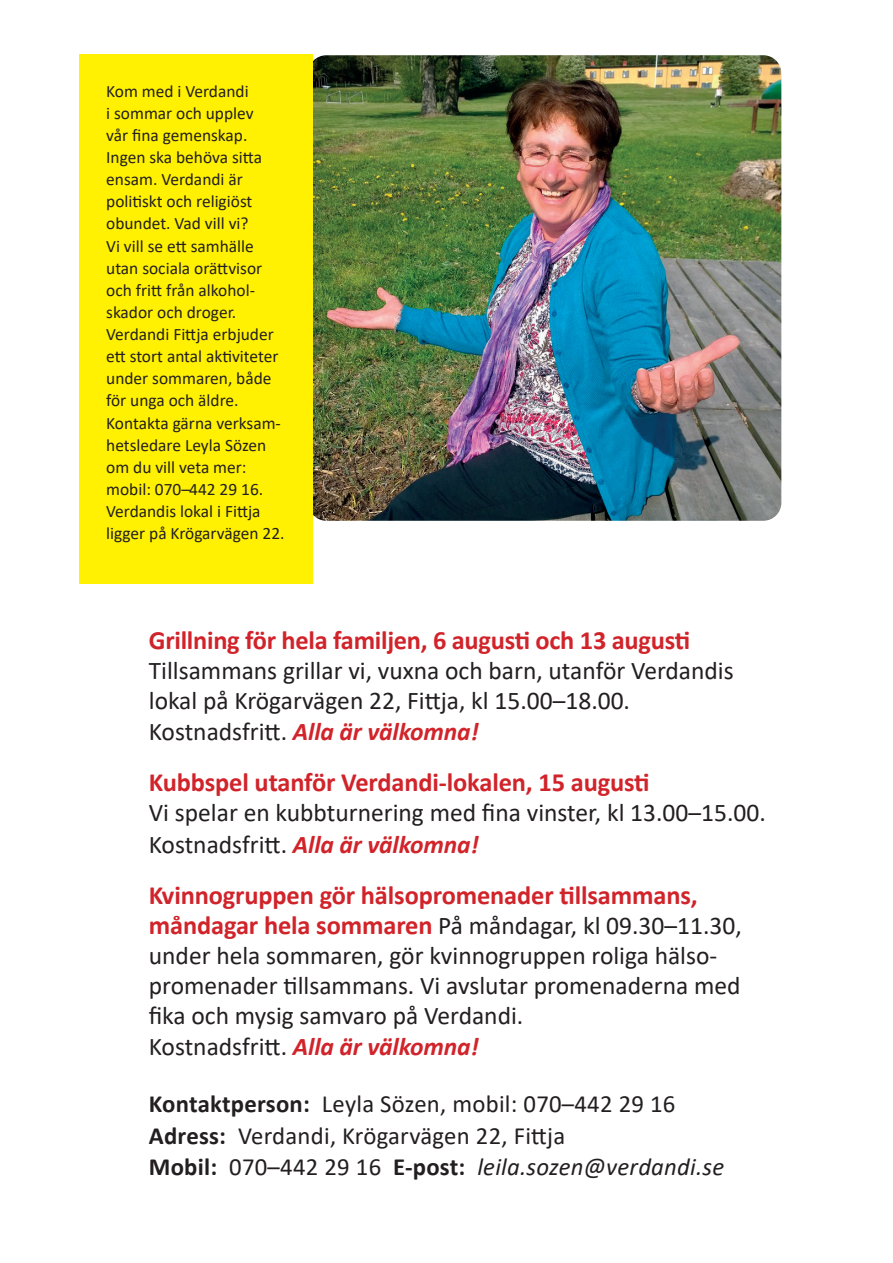
<style>
.page{position:relative;width:893px;height:1263px;background:#fff}
.page>*{position:absolute;margin:0;border:0;box-sizing:border-box;transform-origin:0 0}
.t1{font:700 26.4px "Calibri";letter-spacing:-.005em;color:#d1232a}
.t2{font:25.5px/30.3px "Calibri";color:#231f20}
.t3{font:24.75px/31.5px "Calibri";letter-spacing:.01em;color:#231f20}
.t4{font:17.4px/22.2px "Calibri";color:#231f20}
.s1{font-weight:700;font-style:italic;color:#d1232a}
.s2{font-weight:700;font-size:26.4px;color:#d1232a}
.s3{font-weight:700}
.s4{font-style:italic}
</style>
<div class="page">
<img style="left:313px;top:55px;width:468px;height:466px">
<div style="left:79px;top:54px;width:234px;height:530px;background:#fff101"></div>
<p class="t4" style="left:106px;top:79px;width:180px">Kom med i Verdandi<br>i sommar och upplev<br>vår fina gemenskap.<br>Ingen ska behöva sitta ensam. Verdandi är politiskt och religiöst obundet. Vad vill vi?<br>Vi vill se ett samhälle utan sociala orättvisor och fritt från alkohol&shy;skador och droger.<br>Verdandi Fittja erbjuder ett stort antal aktiviteter under sommaren, både för unga och äldre.<br>Kontakta gärna verksam&shy;hetsledare Leyla Sözen om du vill veta mer: mobil: 070–442 29 16.<br>Verdandis lokal i Fittja ligger på Krögarvägen 22.</p>
<p class="t1" style="left:149px;top:621px;width:543px">Grillning för hela familjen, 6 augusti och 13 augusti</p>
<p class="t2" style="left:149px;top:654px;width:586px;line-height:30.8px">Tillsammans grillar vi, vuxna och barn, utanför Verdandis lokal på Krögarvägen 22, Fittja, kl 15.00–18.00.<br>Kostnadsfritt. <span class="s1">Alla är välkomna!</span></p>
<p class="t1" style="left:149px;top:764px;width:502px">Kubbspel utanför Verdandi-lokalen, 15 augusti</p>
<p class="t2" style="left:149px;top:796px;width:618px;line-height:31.5px">Vi spelar en kubbturnering med fina vinster, kl 13.00–15.00.<br>Kostnadsfritt. <span class="s1">Alla är välkomna!</span></p>
<p class="t1" style="left:149px;top:876px;width:550px">Kvinnogruppen gör hälsopromenader tillsammans,</p>
<p class="t2" style="left:149px;top:909px;width:594px"><span class="s2">måndagar hela sommaren</span> På måndagar, kl 09.30–11.30, under hela sommaren, gör kvinnogruppen roliga hälso&shy;promenader tillsammans. Vi avslutar promenaderna med fika och mysig samvaro på Verdandi.<br>Kostnadsfritt. <span class="s1">Alla är välkomna!</span></p>
<p class="t3" style="left:149px;top:1088px;width:577px"><span class="s3">Kontaktperson:</span> Leyla Sözen, mobil: 070–442 29 16<br><span class="s3">Adress:</span> Verdandi, Krögarvägen 22, Fittja<br><span class="s3">Mobil:</span> 070–442 29 16 <span class="s3">E-post:</span> <span class="s4">leila.sozen@verdandi.se</span></p>
</div>
